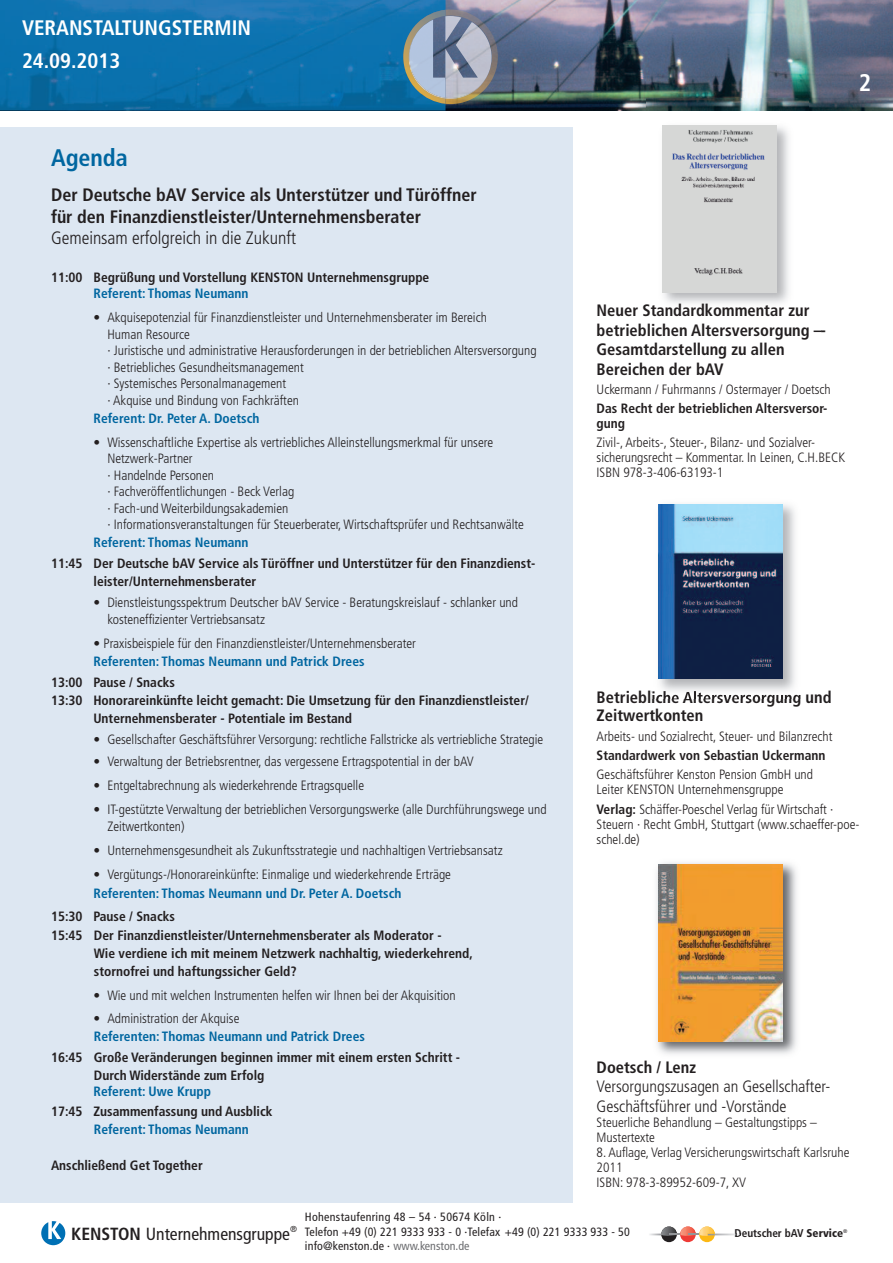
<style>
.page{position:relative;width:893px;height:1263px;background:#fff}
.page>*{position:absolute;margin:0;border:0;box-sizing:border-box;transform-origin:0 0}
.t1{font:700 condensed 24px "Frutiger";color:#0066a0}
.t2{font:700 condensed 24px "Frutiger";color:#fff}
.t3{font:700 condensed 21px/32.2px "Frutiger";color:#fff}
.t4{font:700 condensed 18px/21.6px "Frutiger";color:#231f20}
.t5{font:300 condensed 18px "Frutiger";color:#231f20}
.t6{font:condensed 17.55px "Frutiger";color:#231f20}
.t7{font:700 condensed 16.5px/19.5px "Frutiger";color:#231f20}
.t8{font:300 condensed 16.5px/19.5px "Frutiger";color:#231f20}
.t9{font:300 condensed 13.5px/16.5px "Frutiger";color:#231f20}
.t10{font:700 condensed 13.5px/18px "Frutiger";color:#231f20}
.t11{font:700 condensed 13.5px "Frutiger";color:#0066a0}
.t12{font:condensed 12px/14.7px "Frutiger";letter-spacing:.015em;color:#231f20}
.t13{font:700 condensed 11.25px "Frutiger";color:#231f20}
.s1{font-weight:700}
.s2{color:#6c6d70}
.s3{font-weight:900}
</style>
<div class="page">
<div style="left:0;top:127px;width:572px;height:1075px;background:#dde7f2"></div>
<img style="left:446px;top:0;width:447px;height:111px">
<img style="left:0;top:0;width:446px;height:111px">
<img style="left:403px;top:10px;width:95px;height:94px">
<img style="left:446px;top:16px;width:15px;height:6px">
<img style="left:445px;top:22px;width:47px;height:76px">
<img style="left:409px;top:20px;width:36px;height:10px">
<img style="left:445px;top:72px;width:44px;height:27px">
<img style="left:409px;top:30px;width:36px;height:69px">
<img style="left:656px;top:862px;width:141px;height:192px">
<img style="left:658px;top:864px;width:124px;height:177px">
<img style="left:646px;top:98px;width:162px;height:206px">
<img style="left:663px;top:126px;width:114px;height:166px">
<img style="left:658px;top:504px;width:143px;height:195px">
<img style="left:652px;top:691px;width:71px;height:8px">
<img style="left:659px;top:505px;width:124px;height:174px">
<div style="left:661px;top:1226px;width:16px;height:16px;background:#231f20;border-radius:50%"></div>
<svg style="left:649px;top:1233px;width:12px;height:2px"></svg>
<img style="left:661px;top:1226px;width:16px;height:10px">
<div style="left:680px;top:1226px;width:16px;height:16px;background:#ee3b36;border-radius:50%"></div>
<img style="left:680px;top:1226px;width:16px;height:10px">
<div style="left:699px;top:1226px;width:16px;height:16px;background:#fcb814;border-radius:50%"></div>
<img style="left:699px;top:1226px;width:16px;height:10px">
<svg style="left:669px;top:1233px;width:46px;height:2px"></svg>
<svg style="left:41px;top:1221px;width:24px;height:24px"></svg>
<h2 class="t3" style="left:22px;top:14px;width:231px">VERANSTALTUNGSTERMIN<br>24.09.2013</h2>
<h1 class="t1" style="left:51px;top:148px;width:78px">Agenda</h1>
<h3 class="t4" style="left:51px;top:186px;width:427px">Der Deutsche bAV Service als Unterstützer und Türöffner für den Finanzdienstleister/Unternehmensberater</h3>
<h3 class="t5" style="left:51px;top:231px;width:246px">Gemeinsam erfolgreich in die Zukunft</h3>
<p class="t10" style="left:51px;top:269px;width:380px">11:00 Begrüßung und Vorstellung KENSTON Unternehmensgruppe</p>
<p class="t11" style="left:94px;top:288px;width:157px">Referent: Thomas Neumann</p>
<p class="t9" style="left:107px;top:310px;width:431px;text-indent:-14px">• Akquisepotenzial für Finanzdienstleister und Unternehmensberater im Bereich<br>Human Resource<br>· Juristische und administrative Herausforderungen in der betrieblichen Altersversorgung · Betriebliches Gesundheitsmanagement<br>· Systemisches Personalmanagement<br>· Akquise und Bindung von Fachkräften</p>
<p class="t11" style="left:94px;top:413px;width:167px">Referent: Dr. Peter A. Doetsch</p>
<p class="t9" style="left:107px;top:435px;width:418px;text-indent:-14px">• Wissenschaftliche Expertise als vertriebliches Alleinstellungsmerkmal für unsere Netzwerk-Partner<br>· Handelnde Personen<br>· Fachveröffentlichungen - Beck Verlag<br>· Fach-und Weiterbildungsakademien<br>· Informationsveranstaltungen für Steuerberater,Wirtschaftsprüfer und Rechtsanwälte</p>
<p class="t11" style="left:94px;top:537px;width:157px">Referent: Thomas Neumann</p>
<p class="t10" style="left:94px;top:556px;width:443px;text-indent:-43px">11:45 Der Deutsche bAV Service als Türöffner und Unterstützer für den Finanzdienst&shy;leister/Unternehmensberater</p>
<p class="t9" style="left:107px;top:595px;width:412px;text-indent:-14px">• Dienstleistungsspektrum Deutscher bAV Service - Beratungskreislauf - schlanker und kosteneffizienter Vertriebsansatz</p>
<p class="t9" style="left:94px;top:636px;width:324px">• Praxisbeispiele für den Finanzdienstleister/Unternehmensberater</p>
<p class="t11" style="left:94px;top:656px;width:273px">Referenten: Thomas Neumann und Patrick Drees</p>
<p class="t10" style="left:51px;top:674px;width:125px">13:00 Pause / Snacks</p>
<p class="t10" style="left:51px;top:692px;width:479px">13:30 Honorareinkünfte leicht gemacht: Die Umsetzung für den Finanzdienstleister/</p>
<p class="t10" style="left:93px;top:710px;width:260px">Unternehmensberater - Potentiale im Bestand</p>
<p class="t9" style="left:94px;top:732px;width:451px">• Gesellschafter Geschäftsführer Versorgung: rechtliche Fallstricke als vertriebliche Strategie</p>
<p class="t9" style="left:94px;top:754px;width:382px">• Verwaltung der Betriebsrentner, das vergessene Ertragspotential in der bAV</p>
<p class="t9" style="left:94px;top:778px;width:272px">• Entgeltabrechnung als wiederkehrende Ertragsquelle</p>
<p class="t9" style="left:107px;top:802px;width:441px;text-indent:-14px">• IT-gestützte Verwaltung der betrieblichen Versorgungswerke (alle Durchführungswege und<br>Zeitwertkonten)</p>
<p class="t9" style="left:94px;top:843px;width:411px">• Unternehmensgesundheit als Zukunftsstrategie und nachhaltigen Vertriebsansatz</p>
<p class="t9" style="left:94px;top:867px;width:359px">• Vergütungs-/Honorareinkünfte: Einmalige und wiederkehrende Erträge</p>
<p class="t11" style="left:94px;top:888px;width:309px">Referenten: Thomas Neumann und Dr. Peter A. Doetsch</p>
<p class="t10" style="left:51px;top:907px;width:392px;line-height:19.5px">15:30 Pause / Snacks<br>15:45 Der Finanzdienstleister/Unternehmensberater als Moderator -</p>
<p class="t10" style="left:94px;top:946px;width:381px">Wie verdiene ich mit meinem Netzwerk nachhaltig, wiederkehrend, stornofrei und haftungssicher Geld?</p>
<p class="t9" style="left:94px;top:988px;width:364px">• Wie und mit welchen Instrumenten helfen wir Ihnen bei der Akquisition</p>
<p class="t9" style="left:94px;top:1011px;width:147px">• Administration der Akquise</p>
<p class="t11" style="left:94px;top:1031px;width:273px">Referenten: Thomas Neumann und Patrick Drees</p>
<p class="t10" style="left:94px;top:1049px;width:368px;text-indent:-43px">16:45 Große Veränderungen beginnen immer mit einem ersten Schritt -<br>Durch Widerstände zum Erfolg</p>
<p class="t11" style="left:94px;top:1086px;width:119px">Referent: Uwe Krupp</p>
<p class="t10" style="left:51px;top:1103px;width:223px">17:45 Zusammenfassung und Ausblick</p>
<p class="t11" style="left:94px;top:1124px;width:157px">Referent: Thomas Neumann</p>
<p class="t10" style="left:51px;top:1157px;width:153px">Anschließend Get Together</p>
<h1 class="t2" style="left:859px;top:73px;width:14px">2</h1>
<p class="t7" style="left:597px;top:302px;width:231px">Neuer Standardkommentar zur betrieblichen Altersversorgung – -<br>Gesamtdarstellung zu allen<br>Bereichen der bAV</p>
<p class="t9" style="left:597px;top:382px;width:236px">Uckermann / Fuhrmanns / Ostermayer / Doetsch</p>
<p class="t10" style="left:597px;top:402px;width:232px;line-height:15px">Das Recht der betrieblichen Altersversor&shy;gung</p>
<p class="t9" style="left:597px;top:436px;width:250px;line-height:15px">Zivil-, Arbeits-, Steuer-, Bilanz- und Sozialver&shy;sicherungsrecht – Kommentar. In Leinen, C.H.BECK<br>ISBN 978-3-406-63193-1</p>
<p class="t7" style="left:597px;top:690px;width:236px;line-height:18px">Betriebliche Altersversorgung und<br>Zeitwertkonten</p>
<p class="t9" style="left:597px;top:729px;width:237px">Arbeits- und Sozialrecht, Steuer- und Bilanzrecht</p>
<p class="t10" style="left:597px;top:747px;width:230px">Standardwerk von Sebastian Uckermann</p>
<p class="t9" style="left:597px;top:768px;width:218px;line-height:15px">Geschäftsführer Kenston Pension GmbH und<br>Leiter KENSTON Unternehmensgruppe</p>
<p class="t9" style="left:597px;top:802px;width:264px;line-height:15px"><span class="s1">Verlag:</span> Schäffer-Poeschel Verlag für Wirtschaft ·<br>Steuern · Recht GmbH, Stuttgart (www.schaeffer-poe&shy;schel.de)</p>
<p class="t7" style="left:597px;top:1058px;width:101px">Doetsch / Lenz</p>
<p class="t8" style="left:597px;top:1078px;width:235px">Versorgungszusagen an Gesellschafter-<br>Geschäftsführer und -Vorstände</p>
<p class="t9" style="left:597px;top:1115px;width:222px;line-height:15px">Steuerliche Behandlung – Gestaltungstipps –<br>Mustertexte</p>
<p class="t9" style="left:597px;top:1145px;width:254px;line-height:15px">8. Auflage, Verlag Versicherungswirtschaft Karlsruhe<br>2011<br>ISBN: 978-3-89952-609-7, XV</p>
<p class="t6" style="left:71px;top:1226px;width:227px"><span class="s1">KENSTON</span> Unternehmensgruppe<sup>®</sup></p>
<p class="t12" style="left:305px;top:1210px;width:327px">Hohenstaufenring 48 – 54 · 50674 Köln ·<br>Telefon +49 (0) 221 9333 933 - 0 ·Telefax +49 (0) 221 9333 933 - 50 info@kenston.de · <span class="s2">www.kenston.de</span></p>
<p class="t13" style="left:735px;top:1229px;width:114px">Deutscher bAV <span class="s3">Service</span><sup>®</sup></p>
</div>
